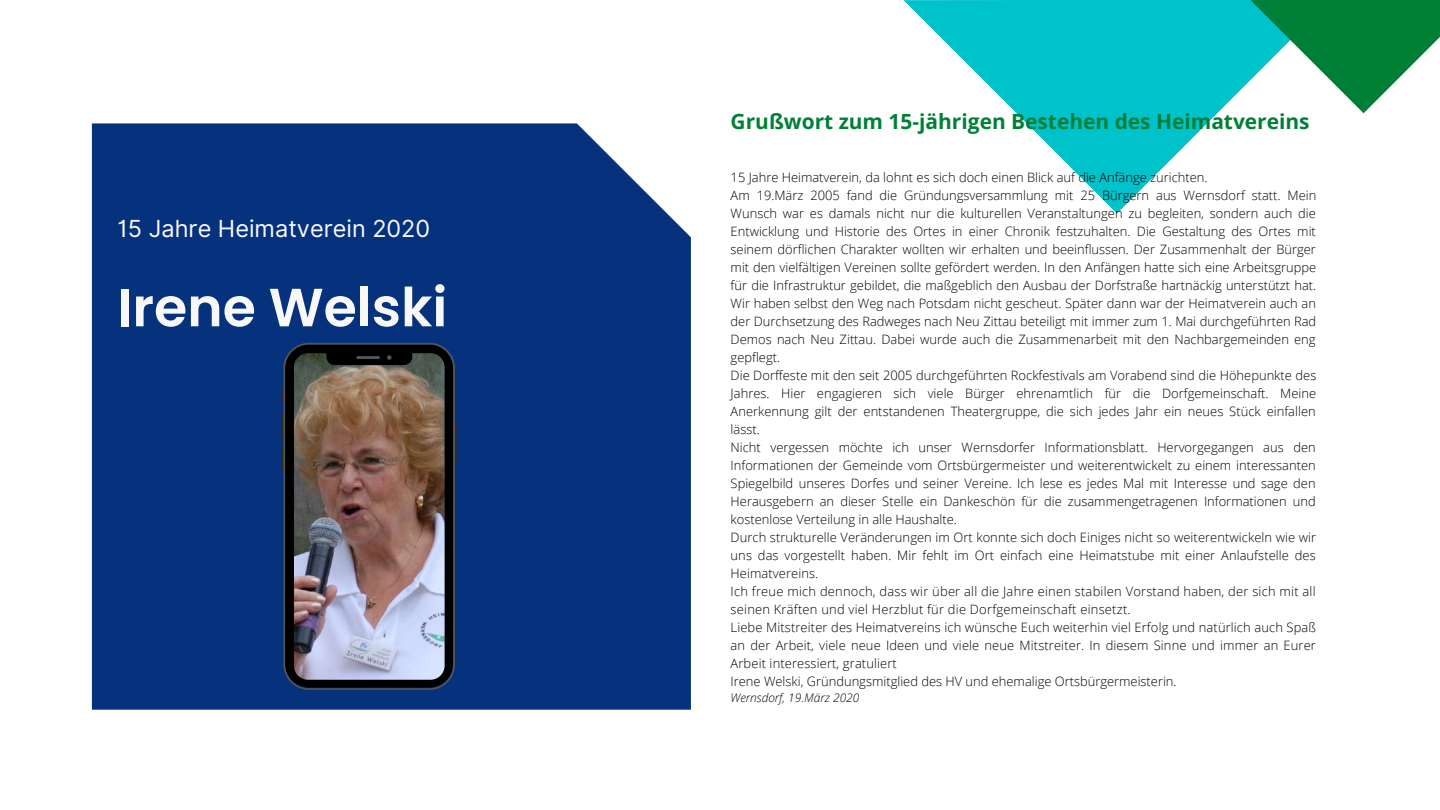
<style>
.page{position:relative;width:1440px;height:810px;background:#fff}
.page>*{position:absolute;margin:0;border:0;box-sizing:border-box;transform-origin:0 0}
.t1{font:600 53.7px "Poppins";color:#f8f8f8}
.t2{font:23.5px "Inter";color:#f8f8f8}
.t3{font:700 20.9px "Open Sans";color:#008037}
.t4{font:300 12.9px/18px "Open Sans";color:#000}
.t5{font:italic 300 11.9px "Open Sans";color:#000}
</style>
<div class="page">
<div style="left:92px;top:123px;width:599px;height:587px;background:#06327d"></div>
<svg style="left:282px;top:389px;width:1px;height:14px"></svg>
<svg style="left:282px;top:414px;width:1px;height:25px"></svg>
<svg style="left:282px;top:445px;width:1px;height:26px"></svg>
<svg style="left:455px;top:422px;width:2px;height:42px"></svg>
<img style="left:283px;top:343px;width:172px;height:347px">
<svg style="left:903px;top:0;width:347px;height:214px;fill:#00c2cb"></svg>
<svg style="left:1250px;top:0;width:190px;height:114px"></svg>
<h2 class="t2" style="left:117px;top:214px;width:314px">15 Jahre Heimatverein 2020</h2>
<h1 class="t1" style="left:117px;top:270px;width:331px">Irene Welski</h1>
<h3 class="t3" style="left:731px;top:107px;width:581px">Grußwort zum 15-jährigen Bestehen des Heimatvereins</h3>
<p class="t4" style="left:731px;top:168px;width:587px">15 Jahre Heimatverein, da lohnt es sich doch einen Blick auf die Anfänge zurichten.<br>Am 19.März 2005 fand die Gründungsversammlung mit 25 Bürgern aus Wernsdorf statt. Mein Wunsch war es damals nicht nur die kulturellen Veranstaltungen zu begleiten, sondern auch die Entwicklung und Historie des Ortes in einer Chronik festzuhalten. Die Gestaltung des Ortes mit seinem dörflichen Charakter wollten wir erhalten und beeinflussen. Der Zusammenhalt der Bürger mit den vielfältigen Vereinen sollte gefördert werden. In den Anfängen hatte sich eine Arbeitsgruppe für die Infrastruktur gebildet, die maßgeblich den Ausbau der Dorfstraße hartnäckig unterstützt hat.<br>Wir haben selbst den Weg nach Potsdam nicht gescheut. Später dann war der Heimatverein auch an der Durchsetzung des Radweges nach Neu Zittau beteiligt mit immer zum 1. Mai durchgeführten Rad Demos nach Neu Zittau. Dabei wurde auch die Zusammenarbeit mit den Nachbargemeinden eng gepflegt.<br>Die Dorffeste mit den seit 2005 durchgeführten Rockfestivals am Vorabend sind die Höhepunkte des Jahres. Hier engagieren sich viele Bürger ehrenamtlich für die Dorfgemeinschaft. Meine Anerkennung gilt der entstandenen Theatergruppe, die sich jedes Jahr ein neues Stück einfallen lässt.<br>Nicht vergessen möchte ich unser Wernsdorfer Informationsblatt. Hervorgegangen aus den Informationen der Gemeinde vom Ortsbürgermeister und weiterentwickelt zu einem interessanten Spiegelbild unseres Dorfes und seiner Vereine. Ich lese es jedes Mal mit Interesse und sage den Herausgebern an dieser Stelle ein Dankeschön für die zusammengetragenen Informationen und kostenlose Verteilung in alle Haushalte.<br>Durch strukturelle Veränderungen im Ort konnte sich doch Einiges nicht so weiterentwickeln wie wir uns das vorgestellt haben. Mir fehlt im Ort einfach eine Heimatstube mit einer Anlaufstelle des Heimatvereins.<br>Ich freue mich dennoch, dass wir über all die Jahre einen stabilen Vorstand haben, der sich mit all seinen Kräften und viel Herzblut für die Dorfgemeinschaft einsetzt.<br>Liebe Mitstreiter des Heimatvereins ich wünsche Euch weiterhin viel Erfolg und natürlich auch Spaß an der Arbeit, viele neue Ideen und viele neue Mitstreiter. In diesem Sinne und immer an Eurer Arbeit interessiert, gratuliert<br>Irene Welski, Gründungsmitglied des HV und ehemalige Ortsbürgermeisterin.</p>
<p class="t5" style="left:731px;top:689px;width:130px">Wernsdorf, 19.März 2020</p>
</div>
